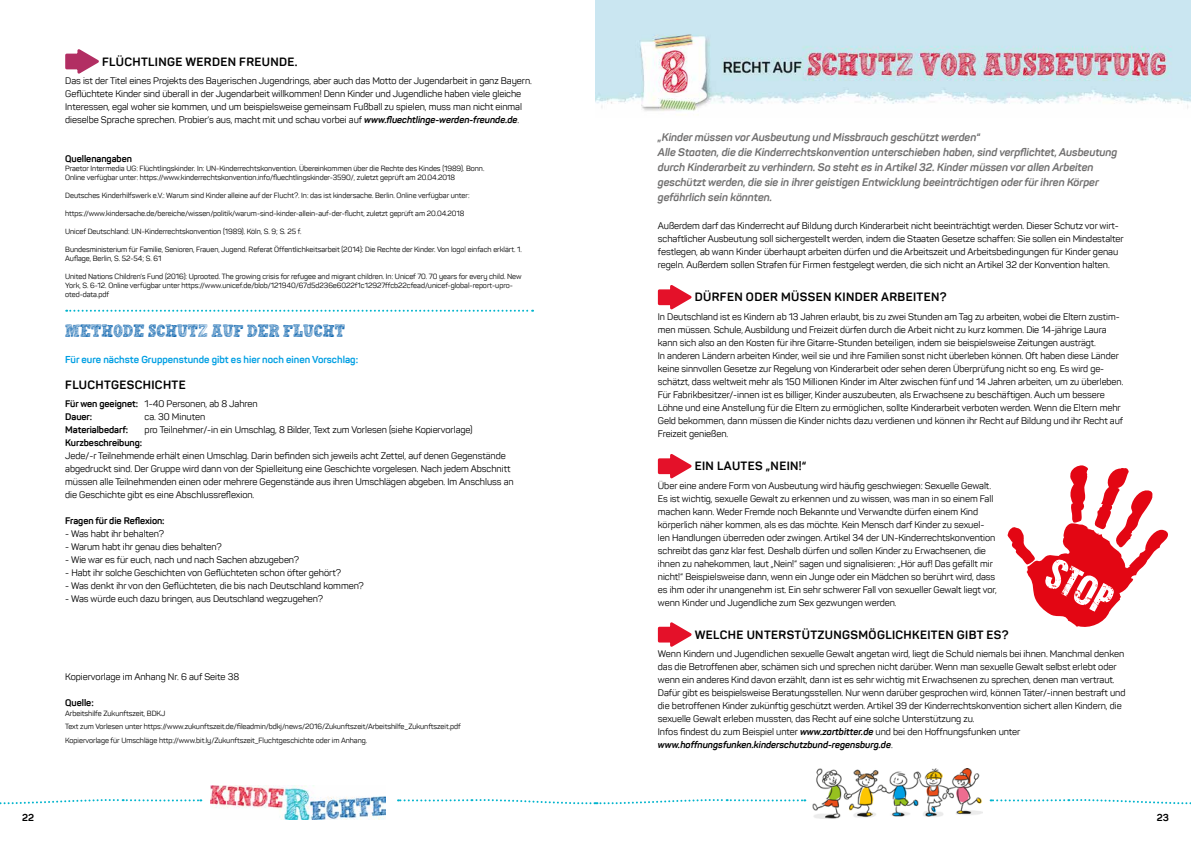
<style>
.page{position:relative;width:1191px;height:842px;background:#fff}
.page>*{position:absolute;margin:0;border:0;box-sizing:border-box;transform-origin:0 0}
.t1{font:18px "Hand Scribble Sketch Rock";color:#005daa}
.t2{font:700 12px "Panton";letter-spacing:.03em;color:#000}
.t3{font:italic 700 11px/15px "Panton";letter-spacing:-.005em;color:#706f6f}
.t4{font:700 10px "Panton";color:#009fe3}
.t5{font:700 10px "Panton";color:#000}
.t6{font:9.5px/13px "Panton";letter-spacing:-.005em;color:#000}
.t7{font:700 9.5px "Panton";letter-spacing:-.005em;color:#000}
.t8{font:7.5px/9px "Panton";letter-spacing:-.005em;color:#000}
.s1{font-weight:700;font-style:italic}
.s2{font-weight:700}
</style>
<div class="page">
<svg style="left:0;top:799px;width:201px;height:6px"></svg>
<svg style="left:398px;top:799px;width:407px;height:6px"></svg>
<svg style="left:990px;top:799px;width:201px;height:6px"></svg>
<img style="left:210px;top:785px;width:175px;height:34px">
<img style="left:813px;top:769px;width:169px;height:50px">
<svg style="left:657px;top:285px;width:35px;height:25px"></svg>
<svg style="left:657px;top:454px;width:35px;height:25px"></svg>
<svg style="left:657px;top:622px;width:35px;height:25px"></svg>
<svg style="left:1007px;top:465px;width:161px;height:162px"></svg>
<svg style="left:66px;top:310px;width:467px;height:2px"></svg>
<svg style="left:65px;top:49px;width:34px;height:25px"></svg>
<img style="left:595px;top:0;width:595px;height:111px">
<p class="t2" style="left:102px;top:54px;width:197px">FLÜCHTLINGE WERDEN FREUNDE.</p>
<p class="t6" style="left:65px;top:74px;width:468px">Das ist der Titel eines Projekts des Bayerischen Jugendrings, aber auch das Motto der Jugendarbeit in ganz Bayern.<br>Geflüchtete Kinder sind überall in der Jugendarbeit willkommen! Denn Kinder und Jugendliche haben viele gleiche Interessen, egal woher sie kommen, und um beispielsweise gemeinsam Fußball zu spielen, muss man nicht einmal dieselbe Sprache sprechen. Probier’s aus, macht mit und schau vorbei auf <span class="s1">www.fluechtlinge-werden-freunde.de</span>.</p>
<p class="t7" style="left:65px;top:153px;width:68px">Quellenangaben</p>
<p class="t8" style="left:65px;top:164px;width:421px">Praetor Intermedia UG: Flüchtlingskinder. In: UN-Kinderrechtskonvention. Übereinkommen über die Rechte des Kindes (1989). Bonn.<br>Online verfügbar unter: https://www.kinderrechtskonvention.info/fluechtlingskinder-3590/, zuletzt geprüft am 20.04.2018</p>
<p class="t8" style="left:65px;top:191px;width:406px">Deutsches Kinderhilfswerk e.V.: Warum sind Kinder alleine auf der Flucht?. In: das ist kindersache. Berlin. Online verfügbar unter:</p>
<p class="t8" style="left:65px;top:209px;width:401px">https://www.kindersache.de/bereiche/wissen/politik/warum-sind-kinder-allein-auf-der-flucht, zuletzt geprüft am 20.04.2018</p>
<p class="t8" style="left:65px;top:227px;width:238px">Unicef Deutschland: UN-Kinderrechtskonvention (1989). Köln, S. 9; S. 25 f.</p>
<p class="t8" style="left:65px;top:245px;width:458px">Bundesministerium für Familie, Senioren, Frauen, Jugend. Referat Öffentlichkeitsarbeit (2014): Die Rechte der Kinder. Von logo! einfach erklärt. 1.<br>Auflage, Berlin, S. 52-54; S. 61</p>
<p class="t8" style="left:65px;top:272px;width:458px">United Nations Children’s Fund (2016): Uprooted. The growing crisis for refugee and migrant children. In: Unicef 70. 70 years for every child. New<br>York, S. 6-12. Online verfügbar unter https://www.unicef.de/blob/121940/67d5d236e6022f1c12927ffcb22cfead/unicef-global-report-upro&shy;oted-data.pdf</p>
<h1 class="t1" style="left:65px;top:316px;width:281px">METHODE SCHUTZ AUF DER FLUCHT</h1>
<p class="t4" style="left:65px;top:353px;width:294px">Für eure nächste Gruppenstunde gibt es hier noch einen Vorschlag:</p>
<p class="t2" style="left:65px;top:377px;width:122px">FLUCHTGESCHICHTE</p>
<p class="t6" style="left:65px;top:398px;width:194px"><span class="s2">Für wen geeignet:</span> 1-40 Personen, ab 8 Jahren<br><span class="s2">Dauer:</span></p>
<p class="t6" style="left:145px;top:411px;width:62px">ca. 30 Minuten</p>
<p class="t7" style="left:65px;top:424px;width:65px">Materialbedarf:</p>
<p class="t6" style="left:145px;top:424px;width:329px">pro Teilnehmer/-in ein Umschlag, 8 Bilder, Text zum Vorlesen (siehe Kopiervorlage)</p>
<p class="t7" style="left:65px;top:437px;width:78px">Kurzbeschreibung:</p>
<p class="t6" style="left:65px;top:450px;width:450px">Jede/-r Teilnehmende erhält einen Umschlag. Darin befinden sich jeweils acht Zettel, auf denen Gegenstände abgedruckt sind. Der Gruppe wird dann von der Spielleitung eine Geschichte vorgelesen. Nach jedem Abschnitt müssen alle Teilnehmenden einen oder mehrere Gegenstände aus ihren Umschlägen abgeben. Im Anschluss an die Geschichte gibt es eine Abschlussreflexion.</p>
<p class="t7" style="left:65px;top:515px;width:101px">Fragen für die Reflexion:</p>
<p class="t6" style="left:65px;top:528px;width:100px">- Was habt ihr behalten?</p>
<p class="t6" style="left:65px;top:541px;width:158px">- Warum habt ihr genau dies behalten?</p>
<p class="t6" style="left:65px;top:554px;width:235px">- Wie war es für euch, nach und nach Sachen abzugeben?</p>
<p class="t6" style="left:65px;top:567px;width:277px">- Habt ihr solche Geschichten von Geflüchteten schon öfter gehört?</p>
<p class="t6" style="left:65px;top:579px;width:300px">- Was denkt ihr von den Geflüchteten, die bis nach Deutschland kommen?</p>
<p class="t6" style="left:65px;top:592px;width:259px">- Was würde euch dazu bringen, aus Deutschland wegzugehen?</p>
<p class="t6" style="left:65px;top:670px;width:175px">Kopiervorlage im Anhang Nr. 6 auf Seite 38</p>
<p class="t7" style="left:65px;top:697px;width:30px">Quelle:</p>
<p class="t8" style="left:65px;top:706px;width:397px;line-height:13.5px">Arbeitshilfe Zukunftszeit, BDKJ<br>Text zum Vorlesen unter https://www.zukunftszeit.de/fileadmin/bdkj/news/2016/Zukunftszeit/Arbeitshilfe_Zukunftszeit.pdf<br>Kopiervorlage für Umschläge http://www.bit.ly/Zukunftszeit_Fluchtgeschichte oder im Anhang.</p>
<p class="t3" style="left:658px;top:130px;width:461px">„Kinder müssen vor Ausbeutung und Missbrauch geschützt werden“<br>Alle Staaten, die die Kinderrechtskonvention unterschieben haben, sind verpflichtet, Ausbeutung durch Kinderarbeit zu verhindern. So steht es in Artikel 32. Kinder müssen vor allen Arbeiten geschützt werden, die sie in ihrer geistigen Entwicklung beeinträchtigen oder für ihren Körper gefährlich sein könnten.</p>
<p class="t6" style="left:658px;top:220px;width:467px">Außerdem darf das Kinderrecht auf Bildung durch Kinderarbeit nicht beeinträchtigt werden. Dieser Schutz vor wirt&shy;schaftlicher Ausbeutung soll sichergestellt werden, indem die Staaten Gesetze schaffen: Sie sollen ein Mindestalter festlegen, ab wann Kinder überhaupt arbeiten dürfen und die Arbeitszeit und Arbeitsbedingungen für Kinder genau regeln. Außerdem sollen Strafen für Firmen festgelegt werden, die sich nicht an Artikel 32 der Konvention halten.</p>
<p class="t2" style="left:695px;top:290px;width:253px">DÜRFEN ODER MÜSSEN KINDER ARBEITEN?</p>
<p class="t6" style="left:658px;top:310px;width:467px">In Deutschland ist es Kindern ab 13 Jahren erlaubt, bis zu zwei Stunden am Tag zu arbeiten, wobei die Eltern zustim&shy;men müssen. Schule, Ausbildung und Freizeit dürfen durch die Arbeit nicht zu kurz kommen. Die 14-jährige Laura kann sich also an den Kosten für ihre Gitarre-Stunden beteiligen, indem sie beispielsweise Zeitungen austrägt.<br>In anderen Ländern arbeiten Kinder, weil sie und ihre Familien sonst nicht überleben können. Oft haben diese Länder keine sinnvollen Gesetze zur Regelung von Kinderarbeit oder sehen deren Überprüfung nicht so eng. Es wird ge&shy;schätzt, dass weltweit mehr als 150 Millionen Kinder im Alter zwischen fünf und 14 Jahren arbeiten, um zu überleben.<br>Für Fabrikbesitzer/-innen ist es billiger, Kinder auszubeuten, als Erwachsene zu beschäftigen. Auch um bessere Löhne und eine Anstellung für die Eltern zu ermöglichen, sollte Kinderarbeit verboten werden. Wenn die Eltern mehr Geld bekommen, dann müssen die Kinder nichts dazu verdienen und können ihr Recht auf Bildung und ihr Recht auf Freizeit genießen.</p>
<p class="t2" style="left:695px;top:458px;width:113px">EIN LAUTES „NEIN!“</p>
<p class="t6" style="left:658px;top:479px;width:340px">Über eine andere Form von Ausbeutung wird häufig geschwiegen: Sexuelle Gewalt.<br>Es ist wichtig, sexuelle Gewalt zu erkennen und zu wissen, was man in so einem Fall machen kann. Weder Fremde noch Bekannte und Verwandte dürfen einem Kind körperlich näher kommen, als es das möchte. Kein Mensch darf Kinder zu sexuel&shy;len Handlungen überreden oder zwingen. Artikel 34 der UN-Kinderrechtskonvention schreibt das ganz klar fest. Deshalb dürfen und sollen Kinder zu Erwachsenen, die ihnen zu nahekommen, laut „Nein!“ sagen und signalisieren: „Hör auf! Das gefällt mir nicht!“ Beispielsweise dann, wenn ein Junge oder ein Mädchen so berührt wird, dass es ihm oder ihr unangenehm ist. Ein sehr schwerer Fall von sexueller Gewalt liegt vor, wenn Kinder und Jugendliche zum Sex gezwungen werden.</p>
<p class="t2" style="left:695px;top:627px;width:315px">WELCHE UNTERSTÜTZUNGSMÖGLICHKEITEN GIBT ES?</p>
<p class="t6" style="left:658px;top:648px;width:469px">Wenn Kindern und Jugendlichen sexuelle Gewalt angetan wird, liegt die Schuld niemals bei ihnen. Manchmal denken das die Betroffenen aber, schämen sich und sprechen nicht darüber. Wenn man sexuelle Gewalt selbst erlebt oder wenn ein anderes Kind davon erzählt, dann ist es sehr wichtig mit Erwachsenen zu sprechen, denen man vertraut.<br>Dafür gibt es beispielsweise Beratungsstellen. Nur wenn darüber gesprochen wird, können Täter/-innen bestraft und die betroffenen Kinder zukünftig geschützt werden. Artikel 39 der Kinderrechtskonvention sichert allen Kindern, die sexuelle Gewalt erleben mussten, das Recht auf eine solche Unterstützung zu.<br>Infos findest du zum Beispiel unter <span class="s1">www.zartbitter.de</span> und bei den Hoffnungsfunken unter <span class="s1">www.hoffnungsfunken.kinderschutzbund-regensburg.de</span>.</p>
<p class="t5" style="left:22px;top:811px;width:13px">22</p>
<p class="t5" style="left:1157px;top:811px;width:14px">23</p>
</div>
